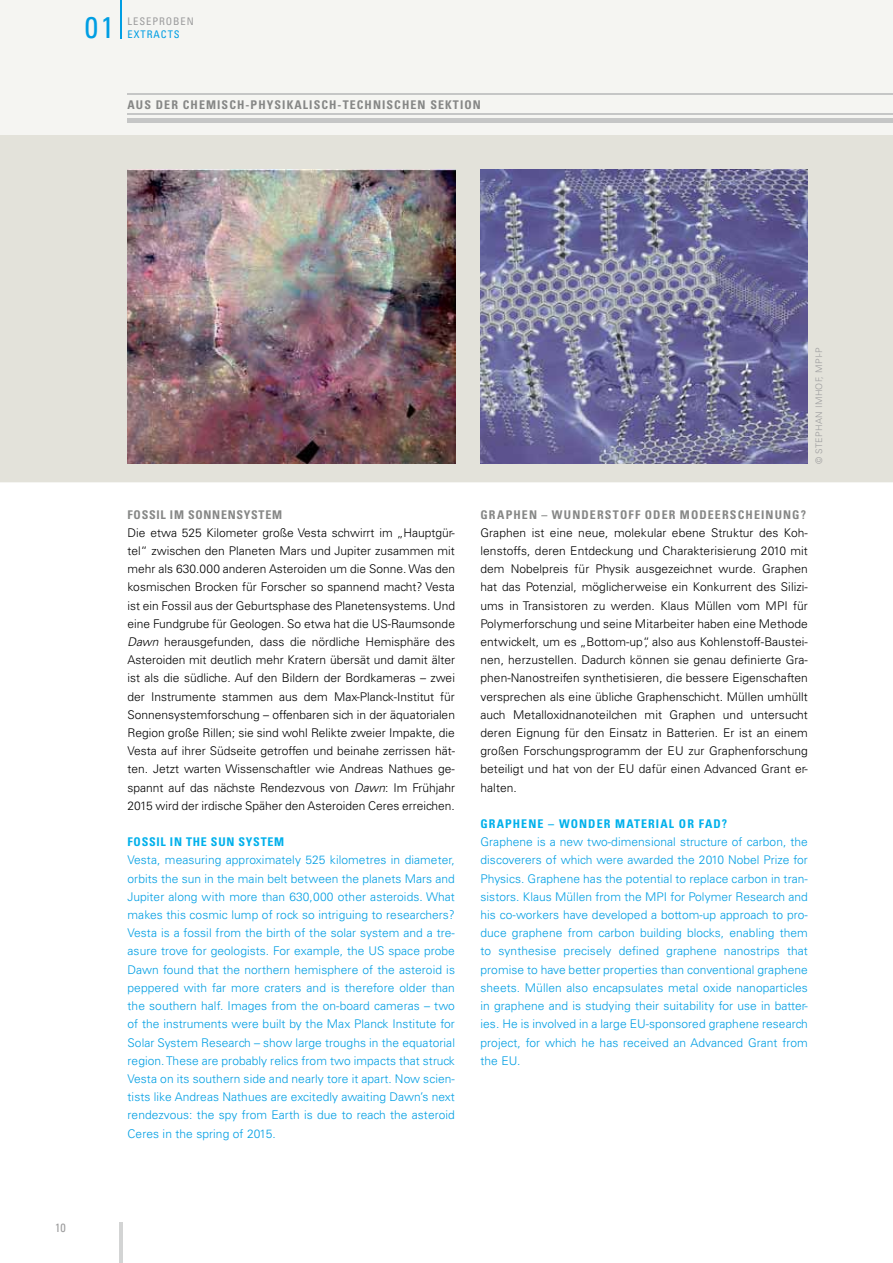
<style>
.page{position:relative;width:893px;height:1263px;background:#fff}
.page>*{position:absolute;margin:0;border:0;box-sizing:border-box;transform-origin:0 0}
.t1{font:condensed 30px "Univers LT";color:#009ee3}
.t2{font:300 12px/18.1px "Univers LT";color:#000;text-align:justify}
.t3{font:300 12px/18.1px "Univers LT";letter-spacing:.005em;color:#009ee3;text-align:justify}
.t4{font:700 condensed 12px "Univers LT";letter-spacing:.09em;color:#868786}
.t5{font:700 condensed 12px "Univers LT";letter-spacing:.09em;color:#00b0eb}
.t6{font:700 condensed 12px "Univers LT";letter-spacing:.06em;color:#868786}
.t7{font:700 condensed 12px "Univers LT";letter-spacing:.06em;color:#00b0eb}
.t8{font:condensed 12px "Univers LT";color:#9c9c9d}
.t9{font:condensed 10.5px "Univers LT";letter-spacing:.09em;color:#9c9c9d}
.t10{font:condensed 10.5px "Univers LT";letter-spacing:.09em;color:#009ee3}
.t11{font:300 9px "Univers LT";letter-spacing:.04em;color:#9c9c9d}
.s1{font-style:italic}
</style>
<div class="page">
<div style="left:0;top:0;width:893px;height:482px;background:#f5f5f2"></div>
<div style="left:0;top:136px;width:893px;height:346px;background:#e3e2da"></div>
<img style="left:480px;top:169px;width:328px;height:294px">
<hr style="left:119px;top:1222px;width:3px;height:41px;background:#d3d4d4">
<hr style="left:128px;top:94px;width:765px;height:1px;background:#c5c6c6">
<hr style="left:128px;top:113px;width:765px;height:2px;background:#c5c6c6">
<hr style="left:128px;top:118px;width:765px;height:4px;background:#c5c6c6">
<hr style="left:120px;top:0;width:1px;height:39px;background:#009ee3">
<img style="left:128px;top:169px;width:327px;height:294px">
<h1 class="t1" style="left:85px;top:8px;width:31px">01</h1>
<p class="t9" style="left:128px;top:15px;width:68px">LESEPROBEN</p>
<p class="t10" style="left:128px;top:28px;width:54px">EXTRACTS</p>
<p class="t4" style="left:128px;top:97px;width:355px">AUS DER CHEMISCH-PHYSIKALISCH-TECHNISCHEN SEKTION</p>
<p class="t8" style="left:55px;top:1220px;width:12px">10</p>
<p class="t6" style="left:128px;top:507px;width:156px">FOSSIL IM SONNENSYSTEM</p>
<p class="t2" style="left:128px;top:523px;width:329px">Die etwa 525 Kilometer große Vesta schwirrt im „Hauptgür&shy;tel“ zwischen den Planeten Mars und Jupiter zusammen mit mehr als 630.000 anderen Asteroiden um die Sonne. Was den kosmischen Brocken für Forscher so spannend macht? Vesta ist ein Fossil aus der Geburtsphase des Planetensystems. Und eine Fundgrube für Geologen. So etwa hat die US-Raumsonde <span class="s1">Dawn</span> herausgefunden, dass die nördliche Hemisphäre des Asteroiden mit deutlich mehr Kratern übersät und damit älter ist als die südliche. Auf den Bildern der Bordkameras – zwei der Instrumente stammen aus dem Max-Planck-Institut für Sonnensystemforschung – offenbaren sich in der äquatorialen Region große Rillen; sie sind wohl Relikte zweier Impakte, die Vesta auf ihrer Südseite getroffen und beinahe zerrissen hät&shy;ten. Jetzt warten Wissenschaftler wie Andreas Nathues ge&shy;spannt auf das nächste Rendezvous von <span class="s1">Dawn</span>: Im Frühjahr 2015 wird der irdische Späher den Asteroiden Ceres erreichen.</p>
<p class="t7" style="left:128px;top:835px;width:158px">FOSSIL IN THE SUN SYSTEM</p>
<p class="t3" style="left:128px;top:851px;width:329px">Vesta, measuring approximately 525 kilometres in diameter, orbits the sun in the main belt between the planets Mars and Jupiter along with more than 630,000 other asteroids. What makes this cosmic lump of rock so intriguing to researchers?<br>Vesta is a fossil from the birth of the solar system and a tre&shy;asure trove for geologists. For example, the US space probe Dawn found that the northern hemisphere of the asteroid is peppered with far more craters and is therefore older than the southern half. Images from the on-board cameras – two of the instruments were built by the Max Planck Institute for Solar System Research – show large troughs in the equatorial region. These are probably relics from two impacts that struck Vesta on its southern side and nearly tore it apart. Now scien&shy;tists like Andreas Nathues are excitedly awaiting Dawn’s next rendezvous: the spy from Earth is due to reach the asteroid Ceres in the spring of 2015.</p>
<p class="t11" style="left:813px;top:464px;width:118px;rotate:-90deg">© STEPHAN IMHOF, MPI-P</p>
<p class="t4" style="left:480px;top:507px;width:327px">GRAPHEN – WUNDERSTOFF ODER MODEERSCHEINUNG?</p>
<p class="t2" style="left:480px;top:523px;width:329px">Graphen ist eine neue, molekular ebene Struktur des Koh&shy;lenstoffs, deren Entdeckung und Charakterisierung 2010 mit dem Nobelpreis für Physik ausgezeichnet wurde. Graphen hat das Potenzial, möglicherweise ein Konkurrent des Silizi&shy;ums in Transistoren zu werden. Klaus Müllen vom MPI für Polymerforschung und seine Mitarbeiter haben eine Methode entwickelt, um es „Bottom-up“, also aus Kohlenstoff-Baustei&shy;nen, herzustellen. Dadurch können sie genau definierte Gra&shy;phen-Nanostreifen synthetisieren, die bessere Eigenschaften versprechen als eine übliche Graphenschicht. Müllen umhüllt auch Metalloxidnanoteilchen mit Graphen und untersucht deren Eignung für den Einsatz in Batterien. Er ist an einem großen Forschungsprogramm der EU zur Graphenforschung beteiligt und hat von der EU dafür einen Advanced Grant er&shy;halten.</p>
<p class="t5" style="left:480px;top:816px;width:248px">GRAPHENE – WONDER MATERIAL OR FAD?</p>
<p class="t3" style="left:480px;top:833px;width:329px">Graphene is a new two-dimensional structure of carbon, the discoverers of which were awarded the 2010 Nobel Prize for Physics. Graphene has the potential to replace carbon in tran&shy;sistors. Klaus Müllen from the MPI for Polymer Research and his co-workers have developed a bottom-up approach to pro&shy;duce graphene from carbon building blocks, enabling them to synthesise precisely defined graphene nanostrips that promise to have better properties than conventional graphene sheets. Müllen also encapsulates metal oxide nanoparticles in graphene and is studying their suitability for use in batter&shy;ies. He is involved in a large EU-sponsored graphene research project, for which he has received an Advanced Grant from the EU.</p>
</div>
